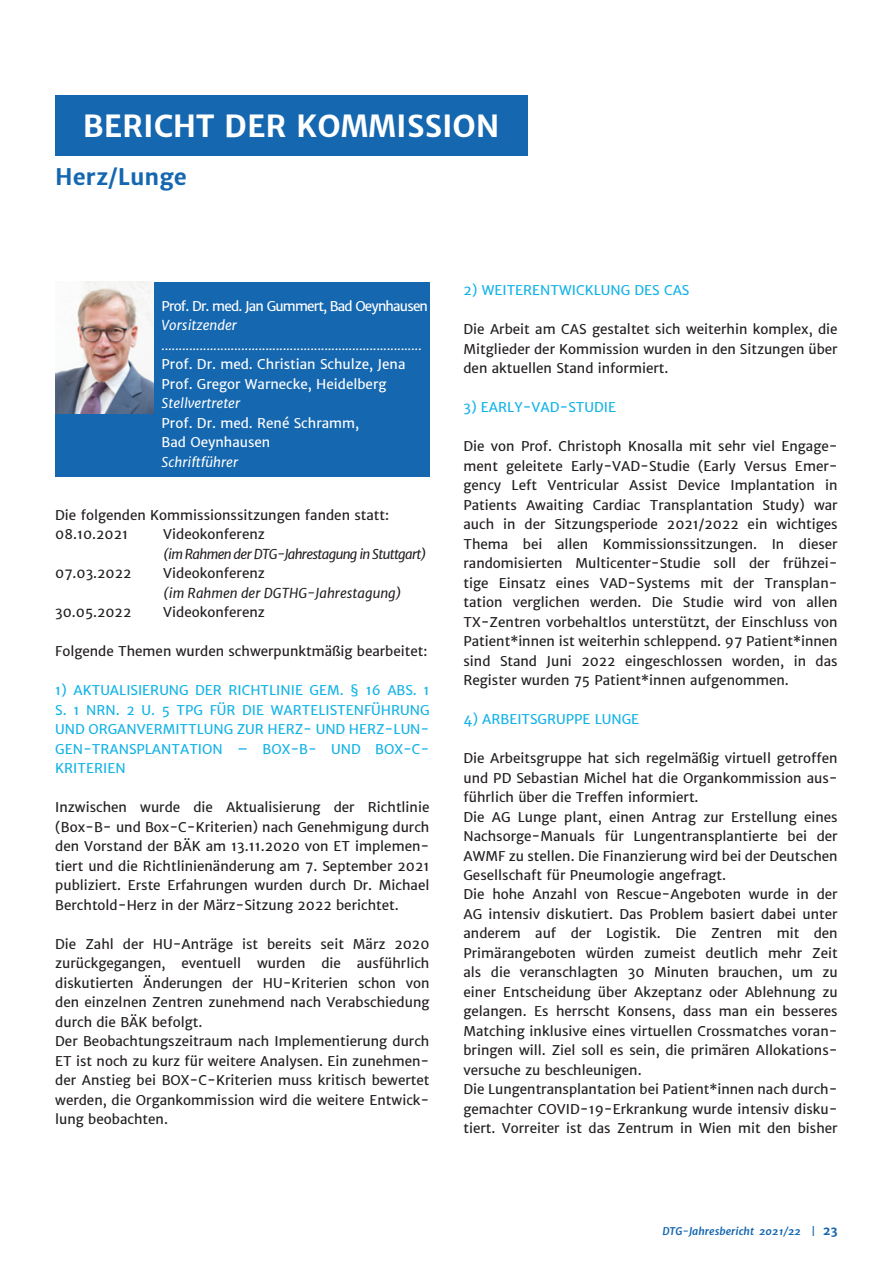
<style>
.page{position:relative;width:893px;height:1263px;background:#fff}
.page>*{position:absolute;margin:0;border:0;box-sizing:border-box;transform-origin:0 0}
.t1{font:700 30px "Merriweather Sans";color:#fff}
.t2{font:700 22.5px "Merriweather Sans";color:#1567b0}
.t3{font:13.5px/19.5px "Merriweather Sans";color:#231f20}
.t4{font:13.5px/19.5px "Merriweather Sans";color:#13b3e7;text-align:justify}
.t5{font:italic 13.5px/19.5px "Merriweather Sans";color:#fff}
.t6{font:13.5px/19.5px "Merriweather Sans";color:#fff}
.t7{font:italic 13.5px "Merriweather Sans";letter-spacing:-.05em;color:#231f20}
.t8{font:13.5px "Merriweather Sans";letter-spacing:-.06em;color:#fff}
.t9{font:italic 13.5px "Merriweather Sans";color:#231f20}
.t10{font:italic 700 10.5px "Merriweather Sans";color:#1567b0}
.s1{font-style:normal;font-size:12px}
</style>
<div class="page">
<div style="left:55px;top:95px;width:472px;height:61px;background:#1567b0"></div>
<div style="left:55px;top:282px;width:374px;height:194px;background:#1567b0"></div>
<img style="left:55px;top:282px;width:98px;height:132px">
<h1 class="t1" style="left:83px;top:108px;width:418px">BERICHT DER KOMMISSION</h1>
<h2 class="t2" style="left:55px;top:163px;width:133px">Herz/Lunge</h2>
<p class="t8" style="left:162px;top:298px;width:268px">Prof. Dr. med. Jan Gummert, Bad Oeynhausen</p>
<p class="t5" style="left:162px;top:316px;width:262px">Vorsitzender ...........................................................................</p>
<p class="t6" style="left:162px;top:355px;width:245px">Prof. Dr. med. Christian Schulze, Jena<br>Prof. Gregor Warnecke, Heidelberg</p>
<p class="t5" style="left:162px;top:394px;width:80px">Stellvertreter</p>
<p class="t6" style="left:162px;top:413px;width:199px">Prof. Dr. med. René Schramm,<br>Bad Oeynhausen</p>
<p class="t5" style="left:162px;top:452px;width:78px">Schriftführer</p>
<p class="t3" style="left:55px;top:505px;width:335px">Die folgenden Kommissionssitzungen fanden statt:<br>08.10.2021</p>
<p class="t3" style="left:163px;top:525px;width:103px">Videokonferenz</p>
<p class="t7" style="left:163px;top:545px;width:265px">(im Rahmen der DTG-Jahrestagung in Stuttgart)</p>
<p class="t3" style="left:55px;top:564px;width:78px">07.03.2022</p>
<p class="t3" style="left:163px;top:564px;width:103px">Videokonferenz</p>
<p class="t9" style="left:163px;top:584px;width:240px">(im Rahmen der DGTHG-Jahrestagung)</p>
<p class="t3" style="left:55px;top:603px;width:78px">30.05.2022</p>
<p class="t3" style="left:163px;top:603px;width:103px">Videokonferenz</p>
<p class="t3" style="left:55px;top:642px;width:374px">Folgende Themen wurden schwerpunktmäßig bearbeitet:</p>
<p class="t4" style="left:55px;top:681px;width:376px">1) AKTUALISIERUNG DER RICHTLINIE GEM. § 16 ABS. 1<br>S. 1 NRN. 2 U. 5 TPG FÜR DIE WARTELISTENFÜHRUNG UND ORGANVERMITTLUNG ZUR HERZ- UND HERZ-LUN-GEN-TRANSPLANTATION – BOX-B- UND BOX-C-KRITERIEN</p>
<p class="t3" style="left:55px;top:798px;width:376px;text-align:justify">Inzwischen wurde die Aktualisierung der Richtlinie (Box-B- und Box-C-Kriterien) nach Genehmigung durch den Vorstand der BÄK am 13.11.2020 von ET implemen&shy;tiert und die Richtlinienänderung am 7. September 2021 publiziert. Erste Erfahrungen wurden durch Dr. Michael Berchtold-Herz in der März-Sitzung 2022 berichtet.</p>
<p class="t3" style="left:55px;top:934px;width:376px">Die Zahl der HU-Anträge ist bereits seit März 2020 zurückgegangen, eventuell wurden die ausführlich diskutierten Änderungen der HU-Kriterien schon von den einzelnen Zentren zunehmend nach Verabschiedung durch die BÄK befolgt.<br>Der Beobachtungszeitraum nach Implementierung durch ET ist noch zu kurz für weitere Analysen. Ein zunehmen&shy;der Anstieg bei BOX-C-Kriterien muss kritisch bewertet werden, die Organkommission wird die weitere Entwick&shy;lung beobachten.</p>
<p class="t4" style="left:463px;top:280px;width:227px">2) WEITERENTWICKLUNG DES CAS</p>
<p class="t3" style="left:463px;top:319px;width:376px;text-align:justify">Die Arbeit am CAS gestaltet sich weiterhin komplex, die Mitglieder der Kommission wurden in den Sitzungen über den aktuellen Stand informiert.</p>
<p class="t4" style="left:463px;top:397px;width:154px">3) EARLY-VAD-STUDIE</p>
<p class="t3" style="left:463px;top:436px;width:376px;text-align:justify">Die von Prof. Christoph Knosalla mit sehr viel Engage&shy;ment geleitete Early-VAD-Studie (Early Versus Emer&shy;gency Left Ventricular Assist Device Implantation in Patients Awaiting Cardiac Transplantation Study) war auch in der Sitzungsperiode 2021/2022 ein wichtiges Thema bei allen Kommissionssitzungen. In dieser randomisierten Multicenter-Studie soll der frühzei&shy;tige Einsatz eines VAD-Systems mit der Transplan&shy;tation verglichen werden. Die Studie wird von allen TX-Zentren vorbehaltlos unterstützt, der Einschluss von Patient*innen ist weiterhin schleppend. 97 Patient*innen sind Stand Juni 2022 eingeschlossen worden, in das Register wurden 75 Patient*innen aufgenommen.</p>
<p class="t4" style="left:463px;top:709px;width:177px">4) ARBEITSGRUPPE LUNGE</p>
<p class="t3" style="left:463px;top:748px;width:376px">Die Arbeitsgruppe hat sich regelmäßig virtuell getroffen und PD Sebastian Michel hat die Organkommission aus&shy;führlich über die Treffen informiert.<br>Die AG Lunge plant, einen Antrag zur Erstellung eines Nachsorge-Manuals für Lungentransplantierte bei der AWMF zu stellen. Die Finanzierung wird bei der Deutschen Gesellschaft für Pneumologie angefragt.<br>Die hohe Anzahl von Rescue-Angeboten wurde in der AG intensiv diskutiert. Das Problem basiert dabei unter anderem auf der Logistik. Die Zentren mit den Primärangeboten würden zumeist deutlich mehr Zeit als die veranschlagten 30 Minuten brauchen, um zu einer Entscheidung über Akzeptanz oder Ablehnung zu gelangen. Es herrscht Konsens, dass man ein besseres Matching inklusive eines virtuellen Crossmatches voran&shy;bringen will. Ziel soll es sein, die primären Allokations&shy;versuche zu beschleunigen.<br>Die Lungentransplantation bei Patient*innen nach durch&shy;gemachter COVID-19-Erkrankung wurde intensiv disku&shy;tiert. Vorreiter ist das Zentrum in Wien mit den bisher</p>
<p class="t10" style="left:662px;top:1224px;width:177px">DTG-Jahresbericht 2021/22 | <span class="s1">23</span></p>
</div>
